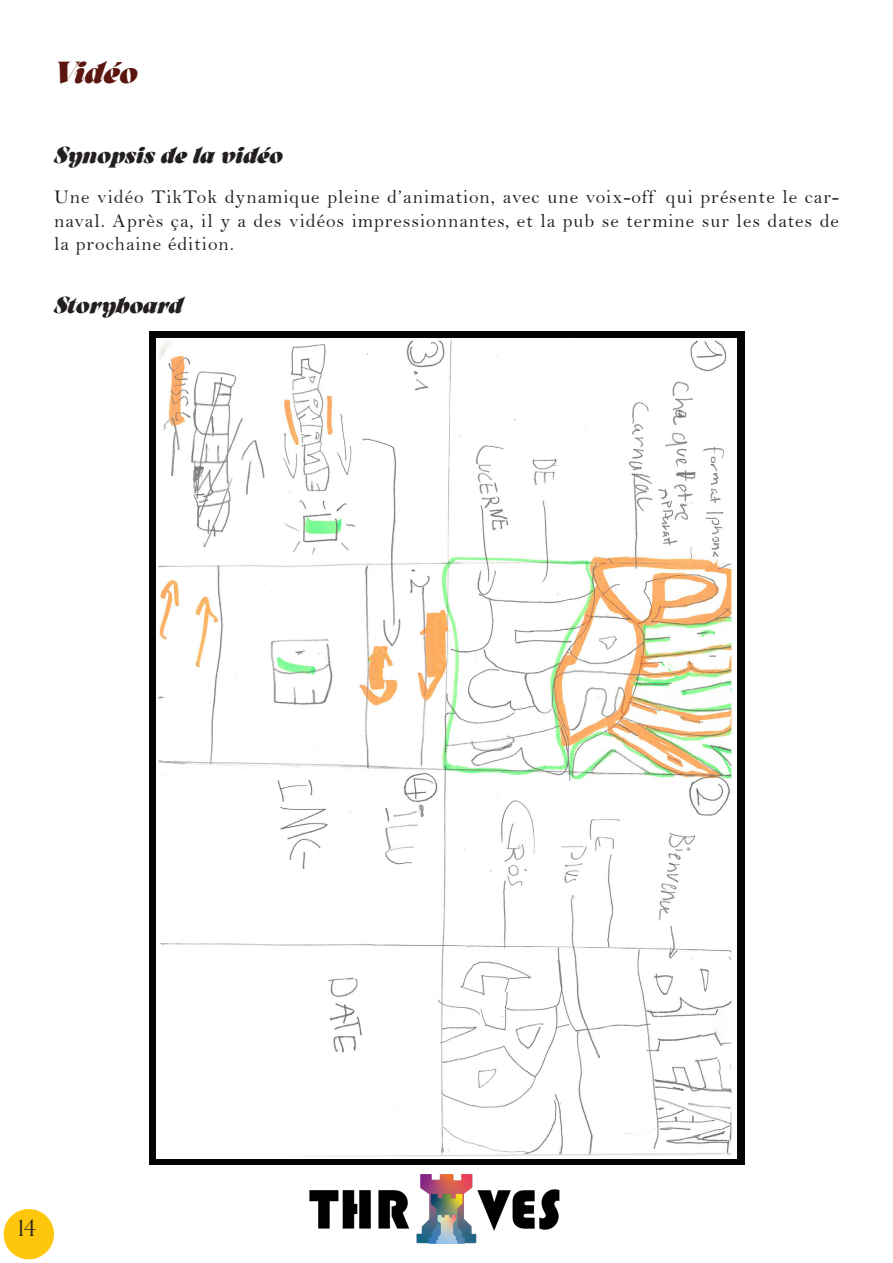
<style>
.page{position:relative;width:893px;height:1263px;background:#fff}
.page>*{position:absolute;margin:0;border:0;box-sizing:border-box;transform-origin:0 0}
.header_2{font:italic 800 30px "Arsenica Trial";color:#5b160f}
.heading_1{font:italic 800 22.5px "Arsenica Trial";color:#231f20}
.t1{font:22.5px "Felix Titling";color:#231f20}
.t2{font:19.5px/23.4px "Bell";letter-spacing:.05em;color:#231f20;text-align:justify}
</style>
<div class="page">
<img style="left:310px;top:1174px;width:250px;height:70px">
<div style="left:4px;top:1209px;width:50px;height:50px;background:#fec70c;border-radius:50%"></div>
<div style="left:150px;top:331px;width:595px;height:833px;background:#040507"></div>
<img style="left:157px;top:338px;width:580px;height:820px">
<p class="header_2" style="left:54px;top:49px;width:85px">Vidéo</p>
<p class="heading_1" style="left:54px;top:138px;width:230px">Synopsis de la vidéo</p>
<p class="t2" style="left:54px;top:185px;width:786px">Une vidéo TikTok dynamique pleine d’animation, avec une voix-off qui présente le car&shy;naval. Après ça, il y a des vidéos impressionnantes, et la pub se termine sur les dates de la prochaine édition.</p>
<p class="heading_1" style="left:54px;top:288px;width:131px">Storyboard</p>
<p class="t1" style="left:18px;top:1215px;width:20px">14</p>
</div>
